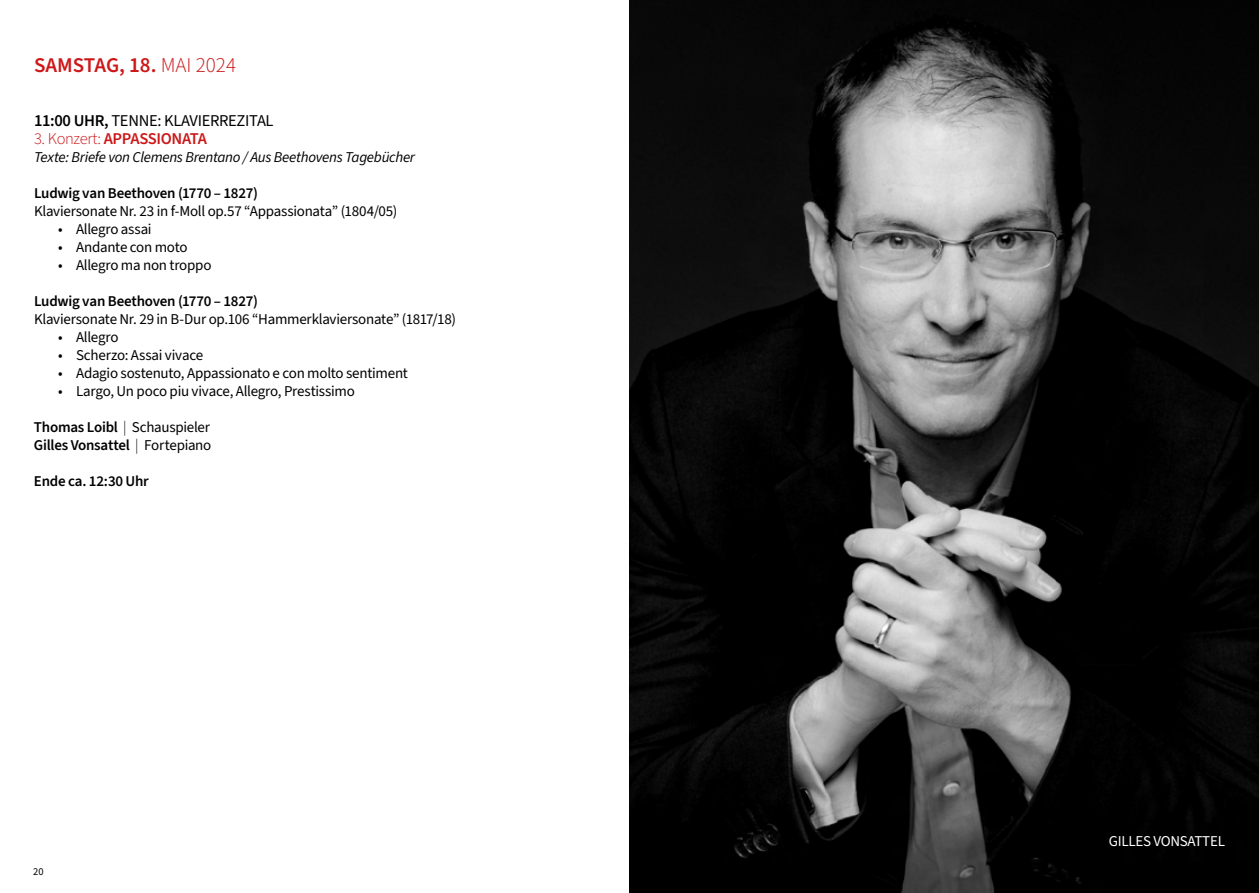
<style>
.page{position:relative;width:1259px;height:893px;background:#fff}
.page>*{position:absolute;margin:0;border:0;box-sizing:border-box;transform-origin:0 0}
.t1{font:600 21px "Source Sans 3";color:#cd1719}
.t2{font:16.5px "Source Sans 3";letter-spacing:-.02em;color:#000}
.t3{font:600 16.5px "Source Sans 3";letter-spacing:-.02em;color:#cd1719}
.t4{font:15px "Source Sans 3";letter-spacing:-.02em;color:#000}
.t5{font:600 15px/18px "Source Sans 3";letter-spacing:-.015em;color:#000}
.t6{font:italic 15px "Source Sans 3";letter-spacing:-.02em;color:#000}
.t7{font:15px "Source Sans 3";letter-spacing:-.02em;color:#fff}
.t8{font:10.5px "Source Sans 3";color:#000}
.s1{font-weight:300}
.s2{font-weight:600}
.s3{font-weight:400}
</style>
<div class="page">
<img style="left:629px;top:0;width:630px;height:893px">
<h1 class="t1" style="left:34px;top:52px;width:203px">SAMSTAG, 18. <span class="s1">MAI 2024</span></h1>
<p class="t2" style="left:34px;top:110px;width:241px"><span class="s2">11:00 UHR,</span> TENNE: KLAVIERREZITAL</p>
<p class="t3" style="left:34px;top:128px;width:175px"><span class="s1">3. Konzert:</span> APPASSIONATA</p>
<p class="t6" style="left:34px;top:148px;width:382px">Texte: Briefe von Clemens Brentano / Aus Beethovens Tagebücher</p>
<p class="t5" style="left:34px;top:184px;width:225px">Ludwig van Beethoven (1770 – 1827)</p>
<p class="t4" style="left:34px;top:202px;width:365px">Klaviersonate Nr. 23 in f-Moll op.57 “Appassionata” (1804/05)</p>
<p class="t4" style="left:58px;top:220px;width:95px">• Allegro assai</p>
<p class="t4" style="left:58px;top:238px;width:131px">• Andante con moto</p>
<p class="t4" style="left:58px;top:256px;width:155px">• Allegro ma non troppo</p>
<p class="t5" style="left:34px;top:292px;width:225px">Ludwig van Beethoven (1770 – 1827)</p>
<p class="t4" style="left:34px;top:310px;width:423px">Klaviersonate Nr. 29 in B-Dur op.106 “Hammerklaviersonate” (1817/18)</p>
<p class="t4" style="left:58px;top:328px;width:62px">• Allegro</p>
<p class="t4" style="left:58px;top:346px;width:147px">• Scherzo: Assai vivace</p>
<p class="t4" style="left:58px;top:364px;width:351px">• Adagio sostenuto, Appassionato e con molto sentiment</p>
<p class="t4" style="left:58px;top:382px;width:298px">• Largo, Un poco piu vivace, Allegro, Prestissimo</p>
<p class="t5" style="left:34px;top:418px;width:179px">Thomas Loibl <span class="s1">|</span> <span class="s3">Schauspieler<br></span>Gilles Vonsattel <span class="s1">|</span> <span class="s3">Fortepiano</span></p>
<p class="t5" style="left:34px;top:472px;width:116px">Ende ca. 12:30 Uhr</p>
<p class="t8" style="left:33px;top:865px;width:12px">20</p>
<p class="t7" style="left:1109px;top:832px;width:118px">GILLES VONSATTEL</p>
</div>
